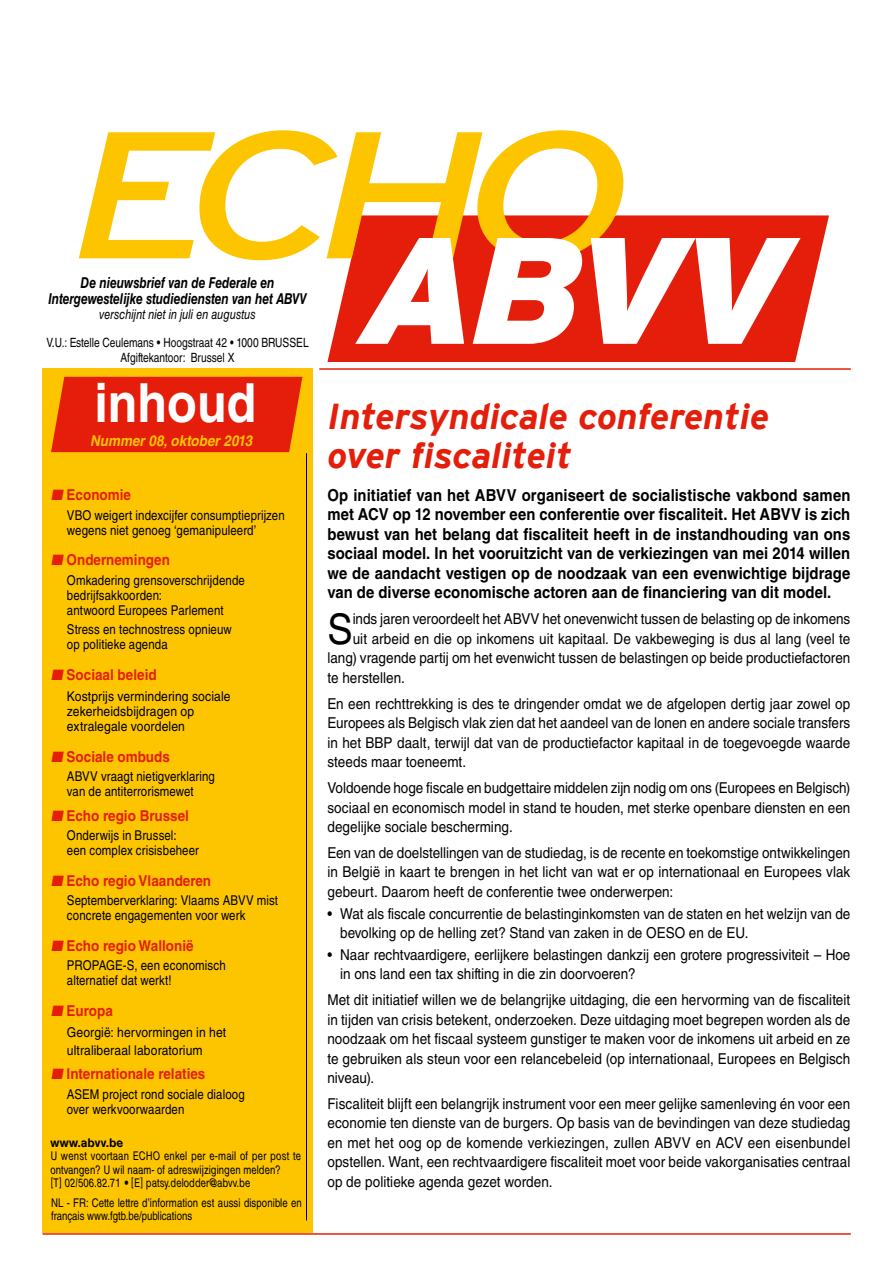
<style>
.page{position:relative;width:893px;height:1263px;background:#fff}
.page>*{position:absolute;margin:0;border:0;box-sizing:border-box;transform-origin:0 0}
.t1{font:italic 180px "Interstate";color:#fdc500;scale:1.33 1}
.t2{font:italic 900 151.2px "Interstate";color:#fff}
.t3{font:700 54px "Helvetica LT Std";color:#fff;scale:.9 1}
.t4{font:42.15px "Helvetica LT Std";color:#000;scale:.9 1}
.t5{font:italic 700 36px/39px "Interstate";color:#e41e0a}
.t6{font:700 16.5px/19.5px "Helvetica LT Std";color:#000;text-align:justify;scale:.9 1}
.t7{font:15px/19.5px "Helvetica LT Std";color:#000;text-align:justify;scale:.9 1}
.t8{font:700 15px "Helvetica LT Std";color:#e41e0a;scale:.9 1}
.t9{font:italic 700 15px/16.5px "Helvetica LT Std";color:#000;text-align:center;scale:.8 1}
.t10{font:italic 700 15px "Helvetica LT Std";color:#fdc500;scale:.9 1}
.t11{font:13.5px/15px "Helvetica LT Std";letter-spacing:.01em;color:#000;scale:.85 1}
.t12{font:13.5px/15px "Helvetica LT Std";letter-spacing:.01em;color:#000;scale:.9 1}
.t13{font:italic 13.5px "Helvetica LT Std";color:#000;scale:.8 1}
.t14{font:12.75px/15px "Helvetica LT Std";color:#000;text-align:center;scale:.8 1}
.t15{font:italic 12px/13.5px "Helvetica LT Std";color:#000;scale:.8 1}
.t16{font:12px/13.5px "Helvetica LT Std";color:#000;scale:.8 1}
.t17{font:italic 700 12px "Helvetica LT Std";color:#000}
</style>
<div class="page">
<svg style="left:327px;top:215px;width:502px;height:147px;background:#e52e1b"></svg>
<div style="left:43px;top:368px;width:270px;height:865px;background:#fdc500"></div>
<div style="left:51px;top:377px;width:251px;height:75px;background:#e41e0a"></div>
<hr style="left:306px;top:453px;width:1px;height:767px;background:#000">
<hr style="left:319px;top:368px;width:532px;height:2px;background:#e41e0a">
<hr style="left:43px;top:1233px;width:808px;height:2px;background:#e41e0a">
<h1 class="t1" style="left:68px;top:94px;width:425px">ECHO</h1>
<h2 class="t2" style="left:358px;top:204px;width:431px">ABVV</h2>
<p class="t9" style="left:48px;top:274px;width:324px">De nieuwsbrief van de Federale en<br>Intergewestelijke studiediensten van het ABVV</p>
<p class="t13" style="left:99px;top:307px;width:197px">verschijnt niet in juli en augustus</p>
<p class="t14" style="left:46px;top:335px;width:329px">V.U.: Estelle Ceulemans • Hoogstraat 42 • 1000 BRUSSEL<br>Afgiftekantoor: Brussel X</p>
<h3 class="t3" style="left:94px;top:370px;width:181px">inhoud</h3>
<p class="t10" style="left:90px;top:431px;width:185px">Nummer08,oktober2013</p>
<p class="t8" style="left:51px;top:486px;width:91px">■ Economie</p>
<p class="t11" style="left:67px;top:507px;width:258px">VBO weigert indexcijfer consumptieprijzen wegens niet genoeg ‘gemanipuleerd’</p>
<p class="t8" style="left:51px;top:551px;width:134px">■ Ondernemingen</p>
<p class="t11" style="left:67px;top:572px;width:211px">Omkadering grensoverschrijdende bedrijfsakkoorden:<br>antwoord Europees Parlement</p>
<p class="t11" style="left:67px;top:622px;width:195px">Stress en technostress opnieuw op politieke agenda</p>
<p class="t8" style="left:51px;top:665px;width:119px">■ Sociaal beleid</p>
<p class="t12" style="left:67px;top:689px;width:183px">Kostprijs vermindering sociale zekerheidsbijdragen op extralegale voordelen</p>
<p class="t8" style="left:51px;top:747px;width:134px">■ Sociale ombuds</p>
<p class="t11" style="left:67px;top:769px;width:176px">ABVV vraagt nietigverklaring van de antiterrorismewet</p>
<p class="t8" style="left:51px;top:806px;width:155px">■ Echo regio Brussel</p>
<p class="t11" style="left:67px;top:827px;width:157px">Onderwijs in Brussel: een complex crisisbeheer</p>
<p class="t8" style="left:51px;top:871px;width:179px">■ Echo regio Vlaanderen</p>
<p class="t11" style="left:67px;top:892px;width:250px">Septemberverklaring: Vlaams ABVV mist concrete engagementen voor werk</p>
<p class="t8" style="left:51px;top:936px;width:160px">■ Echo regio Wallonië</p>
<p class="t11" style="left:67px;top:957px;width:188px">PROPAGE-S, een economisch alternatief dat werkt!</p>
<p class="t8" style="left:51px;top:1001px;width:70px">■ Europa</p>
<p class="t12" style="left:67px;top:1023px;width:178px;line-height:18px">Georgië: hervormingen in het ultraliberaal laboratorium</p>
<p class="t8" style="left:51px;top:1065px;width:173px">■ Internationale relaties</p>
<p class="t11" style="left:67px;top:1086px;width:211px">ASEM project rond sociale dialoog over werkvoorwaarden</p>
<p class="t17" style="left:51px;top:1135px;width:77px">www.abvv.be</p>
<p class="t15" style="left:51px;top:1149px;width:318px">U wenst voortaan ECHO enkel per e-mail of per post te ontvangen? U wilnaam-of adreswijzigingen melden?<br>[T] 02/506.82.71 • [E] patsy.delodder@abvv.be</p>
<p class="t16" style="left:51px;top:1196px;width:315px">NL - FR: Cette lettre d’information est aussi disponible en français www.fgtb.be/publications</p>
<h3 class="t5" style="left:327px;top:397px;width:443px">Intersyndicale conferentie over fiscaliteit</h3>
<p class="t6" style="left:327px;top:485px;width:583px">Op initiatief van het ABVV organiseert de socialistische vakbond samen met ACV op 12 november een conferentie over fiscaliteit. Het ABVV is zich bewust van het belang dat fiscaliteit heeft in de instandhouding van ons sociaal model. In het vooruitzicht van de verkiezingen van mei 2014 willen we de aandacht vestigen op de noodzaak van een evenwichtige bijdrage van de diverse economische actoren aan de financiering van dit model.</p>
<h3 class="t4" style="left:327px;top:604px;width:30px">S</h3>
<p class="t7" style="left:353px;top:609px;width:554px">inds jaren veroordeelt het ABVV het onevenwicht tussen de belasting op de inkomens</p>
<p class="t7" style="left:353px;top:629px;width:554px">uit arbeid en die op inkomens uit kapitaal. De vakbeweging is dus al lang (veel te</p>
<p class="t7" style="left:327px;top:648px;width:582px">lang) vragende partij om het evenwicht tussen de belastingen op beide productiefactoren</p>
<p class="t7" style="left:327px;top:668px;width:88px">te herstellen.</p>
<p class="t7" style="left:327px;top:694px;width:583px">En een rechttrekking is des te dringender omdat we de afgelopen dertig jaar zowel op Europees als Belgisch vlak zien dat het aandeel van de lonen en andere sociale transfers in het BBP daalt, terwijl dat van de productiefactor kapitaal in de toegevoegde waarde steeds maar toeneemt.</p>
<p class="t7" style="left:327px;top:778px;width:583px">Voldoende hoge fiscale en budgettaire middelen zijn nodig om ons (Europees en Belgisch) sociaal en economisch model in stand te houden, met sterke openbare diensten en een degelijke sociale bescherming.</p>
<p class="t7" style="left:327px;top:843px;width:583px">Een van de doelstellingen van de studiedag, is de recente en toekomstige ontwikkelingen in België in kaart te brengen in het licht van wat er op internationaal en Europees vlak gebeurt. Daarom heeft de conferentie twee onderwerpen:</p>
<p class="t7" style="left:340px;top:903px;width:568px;text-indent:-13px">• Wat als fiscale concurrentie de belastinginkomsten van de staten en het welzijn van de bevolking op de helling zet? Stand van zaken in de OESO en de EU.</p>
<p class="t7" style="left:340px;top:945px;width:568px;text-indent:-13px">• Naar rechtvaardigere, eerlijkere belastingen dankzij een grotere progressiviteit – Hoe in ons land een tax shifting in die zin doorvoeren?</p>
<p class="t7" style="left:327px;top:990px;width:583px">Met dit initiatief willen we de belangrijke uitdaging, die een hervorming van de fiscaliteit in tijden van crisis betekent, onderzoeken. Deze uitdaging moet begrepen worden als de noodzaak om het fiscaal systeem gunstiger te maken voor de inkomens uit arbeid en ze te gebruiken als steun voor een relancebeleid (op internationaal, Europees en Belgisch niveau).</p>
<p class="t7" style="left:327px;top:1094px;width:583px">Fiscaliteit blijft een belangrijk instrument voor een meer gelijke samenleving én voor een economie ten dienste van de burgers. Op basis van de bevindingen van deze studiedag en met het oog op de komende verkiezingen, zullen ABVV en ACV een eisenbundel opstellen. Want, een rechtvaardigere fiscaliteit moet voor beide vakorganisaties centraal op de politieke agenda gezet worden.</p>
</div>
